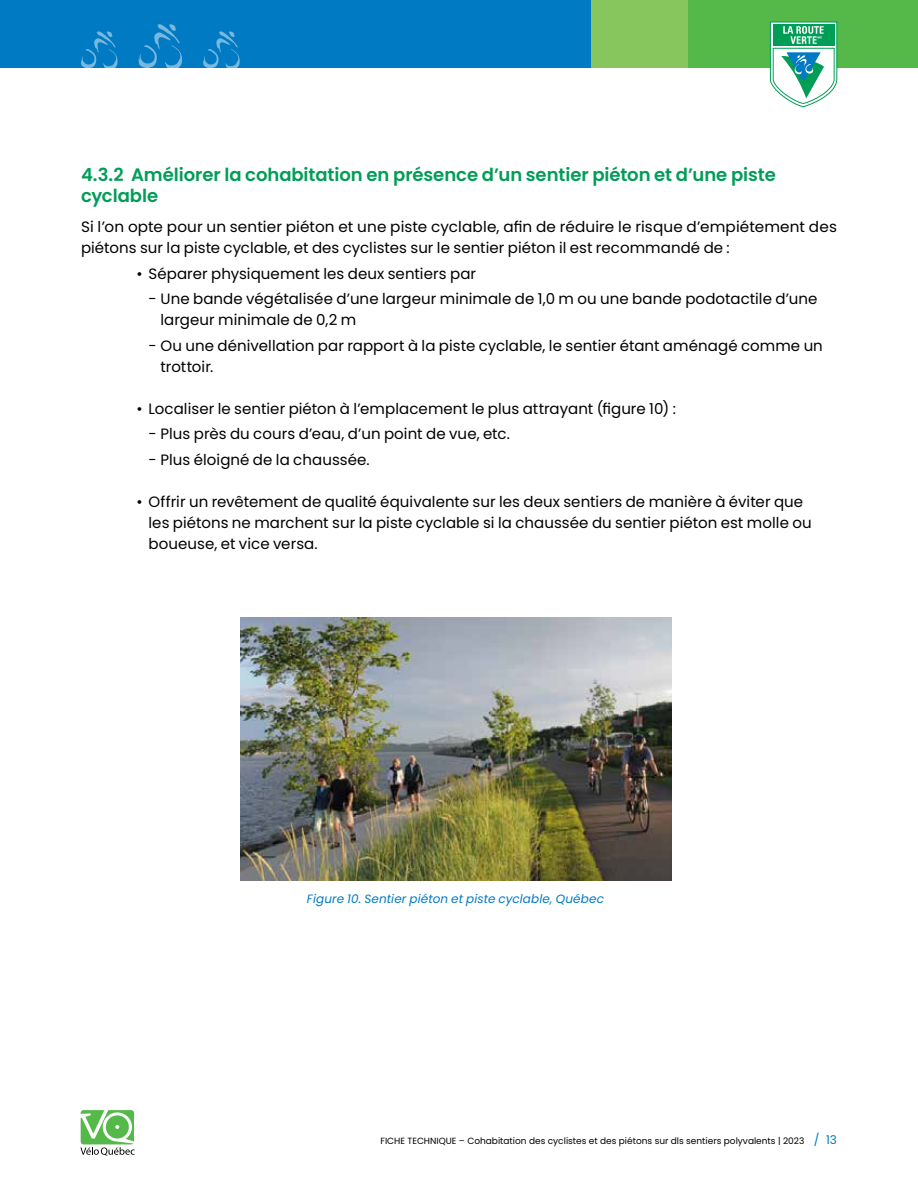
<style>
.page{position:relative;width:918px;height:1188px;background:#fff}
.page>*{position:absolute;margin:0;border:0;box-sizing:border-box;transform-origin:0 0}
.t1{font:600 18px/21.6px "Poppins";letter-spacing:-.005em;color:#009d57}
.t2{font:15px/21px "Poppins";letter-spacing:.005em;color:#000}
.t3{font:italic 12px "Poppins";letter-spacing:.01em;color:#007ac2}
.t4{font:9px "Poppins";color:#000}
.s1{font-size:12px;color:#007ac2}
</style>
<div class="page">
<div style="left:0;top:0;width:591px;height:68px;background:#007ac2"></div>
<div style="left:591px;top:0;width:97px;height:68px;background:#87c65d"></div>
<div style="left:688px;top:0;width:230px;height:68px;background:#54b948"></div>
<div style="left:80px;top:1109px;width:55px;height:36px;border:1px solid #fff;border-radius:3px"></div>
<svg style="left:80px;top:1110px;width:55px;height:46px"></svg>
<img style="left:240px;top:618px;width:431px;height:262px">
<svg style="left:770px;top:22px;width:67px;height:85px"></svg>
<svg style="left:81px;top:31px;width:37px;height:37px"></svg>
<svg style="left:139px;top:24px;width:43px;height:44px"></svg>
<svg style="left:203px;top:31px;width:37px;height:37px"></svg>
<p class="t1" style="left:81px;top:164px;width:696px">4.3.2 Améliorer la cohabitation en présence d’un sentier piéton et d’une piste cyclable</p>
<p class="t2" style="left:81px;top:217px;width:757px">Si l’on opte pour un sentier piéton et une piste cyclable, afin de réduire le risque d’empiétement des piétons sur la piste cyclable, et des cyclistes sur le sentier piéton il est recommandé de :</p>
<p class="t2" style="left:136px;top:263px;width:341px">• Séparer physiquement les deux sentiers par</p>
<p class="t2" style="left:160px;top:289px;width:659px;text-indent:-12px">- Une bande végétalisée d’une largeur minimale de 1,0 m ou une bande podotactile d’une largeur minimale de 0,2 m</p>
<p class="t2" style="left:160px;top:335px;width:664px;text-indent:-12px">- Ou une dénivellation par rapport à la piste cyclable, le sentier étant aménagé comme un trottoir.</p>
<p class="t2" style="left:136px;top:398px;width:541px">• Localiser le sentier piéton à l’emplacement le plus attrayant (figure 10) :</p>
<p class="t2" style="left:148px;top:424px;width:363px">- Plus près du cours d’eau, d’un point de vue, etc.</p>
<p class="t2" style="left:148px;top:449px;width:223px">- Plus éloigné de la chaussée.</p>
<p class="t2" style="left:148px;top:491px;width:665px;text-indent:-12px">• Offrir un revêtement de qualité équivalente sur les deux sentiers de manière à éviter que les piétons ne marchent sur la piste cyclable si la chaussée du sentier piéton est molle ou boueuse, et vice versa.</p>
<p class="t3" style="left:307px;top:891px;width:299px">Figure 10. Sentier piéton et piste cyclable, Québec</p>
<p class="t4" style="left:381px;top:1136px;width:458px">FICHE TECHNIQUE – Cohabitation des cyclistes et des piétons sur dls sentiers polyvalents | 2023 <span class="s1">/ 13</span></p>
</div>
